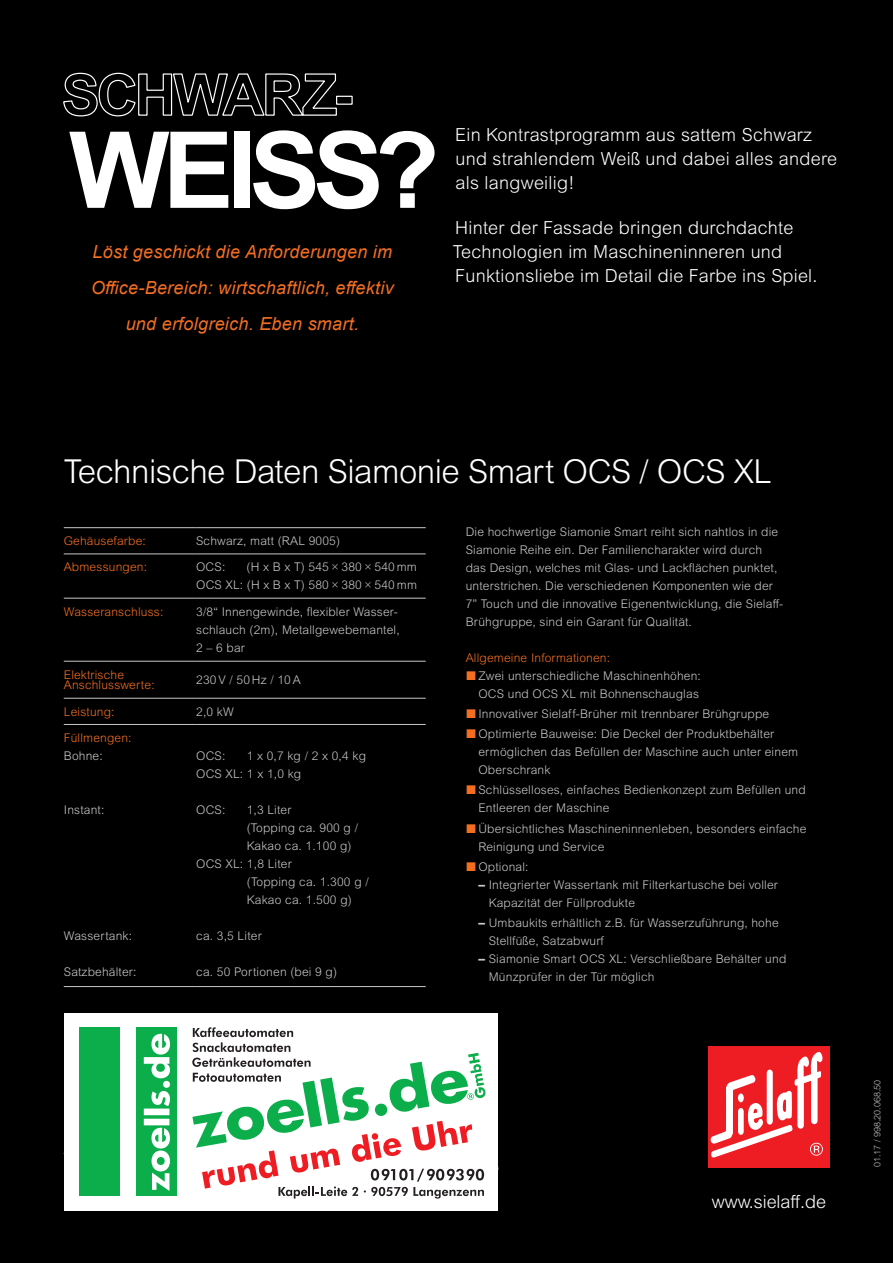
<style>
.page{position:relative;width:893px;height:1263px;background:#000}
.page>*{position:absolute;margin:0;border:0;box-sizing:border-box;transform-origin:0 0}
.t1{font:700 106.35px "Arial";letter-spacing:-.065em;color:#fff}
.t2{font:300 33px "Arial MT Pro";letter-spacing:-.015em;color:#fff}
.t3{font:300 18px/24px "Arial MT Pro";letter-spacing:.015em;color:#fff}
.t4{font:italic 18px/36px "Arial";letter-spacing:.015em;color:#f36e21;text-align:center}
.t5{font:300 12px/18px "Arial MT Pro";letter-spacing:.015em;color:#c7c8ca}
.t6{font:300 12px/10.5px "Arial MT Pro";letter-spacing:.015em;color:#f36e21}
.t7{font:300 9px "Arial MT Pro";color:#c7c8ca}
.s1{font-family:"Arial";font-weight:700}
</style>
<div class="page">
<div style="left:708px;top:1046px;width:121px;height:121px;background:#ee1d23"></div>
<svg style="left:710px;top:1052px;width:113px;height:106px"></svg>
<hr style="left:64px;top:527px;width:132px;height:1px;background:#c7c8ca">
<hr style="left:196px;top:527px;width:230px;height:1px;background:#c7c8ca">
<hr style="left:64px;top:553px;width:132px;height:1px;background:#c7c8ca">
<hr style="left:196px;top:553px;width:230px;height:1px;background:#c7c8ca">
<hr style="left:64px;top:598px;width:132px;height:1px;background:#c7c8ca">
<hr style="left:196px;top:598px;width:230px;height:1px;background:#c7c8ca">
<hr style="left:64px;top:661px;width:132px;height:1px;background:#c7c8ca">
<hr style="left:196px;top:661px;width:230px;height:1px;background:#c7c8ca">
<hr style="left:64px;top:698px;width:132px;height:1px;background:#c7c8ca">
<hr style="left:196px;top:698px;width:230px;height:1px;background:#c7c8ca">
<hr style="left:64px;top:724px;width:132px;height:1px;background:#c7c8ca">
<hr style="left:196px;top:724px;width:230px;height:1px;background:#c7c8ca">
<hr style="left:64px;top:986px;width:132px;height:1px;background:#c7c8ca">
<hr style="left:196px;top:986px;width:230px;height:1px;background:#c7c8ca">
<svg style="left:63px;top:72px;width:274px;height:45px"></svg>
<div style="left:336px;top:96px;width:17px;height:9px;border:1px solid #fff"></div>
<div style="left:64px;top:1013px;width:433px;height:197px;background:#fff"></div>
<div style="left:79px;top:1027px;width:41px;height:169px;background:#0cae4c"></div>
<div style="left:136px;top:1027px;width:41px;height:169px;background:#0cae4c"></div>
<svg style="left:144px;top:1034px;width:26px;height:157px"></svg>
<svg style="left:192px;top:1027px;width:293px;height:171px"></svg>
<h1 class="t1" style="left:69px;top:96px;width:372px">WEISS?</h1>
<h3 class="t4" style="left:91px;top:234px;width:304px">Löst geschickt die Anforderungen im<br>Office-Bereich: wirtschaftlich, effektiv und erfolgreich. Eben smart.</h3>
<h3 class="t3" style="left:455px;top:123px;width:384px">Ein Kontrastprogramm aus sattem Schwarz und strahlendem Weiß und dabei alles andere als langweilig!</h3>
<h3 class="t3" style="left:453px;top:216px;width:366px">Hinter der Fassade bringen durchdachte<br>Technologien im Maschineninneren und<br>Funktionsliebe im Detail die Farbe ins Spiel.</h3>
<h2 class="t2" style="left:64px;top:451px;width:709px">Technische Daten Siamonie Smart OCS / OCS XL</h2>
<p class="t6" style="left:64px;top:536px;width:84px">Gehäusefarbe:</p>
<p class="t5" style="left:196px;top:532px;width:145px">Schwarz, matt (RAL 9005)</p>
<p class="t6" style="left:64px;top:562px;width:85px">Abmessungen:</p>
<p class="t5" style="left:196px;top:558px;width:31px">OCS:</p>
<p class="t5" style="left:196px;top:558px;width:222px;text-align:right">(H x B x T) 545 × 380 × 540 mm<br>OCS XL: (H x B x T) 580 × 380 × 540 mm</p>
<p class="t6" style="left:64px;top:606px;width:101px">Wasseranschluss:</p>
<p class="t5" style="left:196px;top:603px;width:205px">3/8“ Innengewinde, flexibler Wasser&shy;schlauch (2m), Metallgewebemantel,<br>2 – 6 bar</p>
<p class="t6" style="left:64px;top:669px;width:92px">Elektrische<br>Anschlusswerte:</p>
<p class="t5" style="left:196px;top:671px;width:106px">230 V / 50 Hz / 10A</p>
<p class="t6" style="left:64px;top:706px;width:52px">Leistung:</p>
<p class="t5" style="left:196px;top:703px;width:39px">2,0 kW</p>
<p class="t6" style="left:64px;top:733px;width:69px">Füllmengen:</p>
<p class="t5" style="left:64px;top:747px;width:40px">Bohne:</p>
<p class="t5" style="left:196px;top:747px;width:31px">OCS:</p>
<p class="t5" style="left:196px;top:747px;width:171px;text-indent:50px">1 x 0,7 kg / 2 x 0,4 kg<br>OCS XL: 1 x 1,0 kg</p>
<p class="t5" style="left:196px;top:801px;width:31px">OCS:</p>
<p class="t5" style="left:247px;top:801px;width:46px">1,3 Liter</p>
<p class="t5" style="left:247px;top:819px;width:113px">(Topping ca. 900 g /</p>
<p class="t5" style="left:247px;top:837px;width:106px">Kakao ca. 1.100 g)</p>
<p class="t5" style="left:196px;top:855px;width:97px">OCS XL: 1,8 Liter</p>
<p class="t5" style="left:247px;top:873px;width:123px">(Topping ca. 1.300 g /</p>
<p class="t5" style="left:247px;top:891px;width:106px">Kakao ca. 1.500 g)</p>
<p class="t5" style="left:196px;top:927px;width:67px">ca. 3,5 Liter</p>
<p class="t5" style="left:196px;top:963px;width:142px">ca. 50 Portionen (bei 9 g)</p>
<p class="t5" style="left:64px;top:801px;width:42px">Instant:</p>
<p class="t5" style="left:64px;top:927px;width:70px">Wassertank:</p>
<p class="t5" style="left:64px;top:963px;width:74px">Satzbehälter:</p>
<p class="t5" style="left:466px;top:523px;width:319px">Die hochwertige Siamonie Smart reiht sich nahtlos in die Siamonie Reihe ein. Der Familiencharakter wird durch das Design, welches mit Glas- und Lackflächen punktet, unterstrichen. Die verschiedenen Komponenten wie der 7” Touch und die innovative Eigenentwicklung, die Sielaff-Brühgruppe, sind ein Garant für Qualität.</p>
<p class="t6" style="left:466px;top:653px;width:146px">Allgemeine Informationen:</p>
<p class="t5" style="left:478px;top:667px;width:224px">Zwei unterschiedliche Maschinenhöhen:<br>OCS und OCS XL mit Bohnenschauglas</p>
<p class="t5" style="left:478px;top:704px;width:297px;line-height:20.1px">Innovativer Sielaff-Brüher mit trennbarer Brühgruppe<br>Optimierte Bauweise: Die Deckel der Produktbehälter</p>
<p class="t5" style="left:478px;top:743px;width:321px">ermöglichen das Befüllen der Maschine auch unter einem<br>Oberschrank</p>
<p class="t5" style="left:478px;top:781px;width:329px">Schlüsselloses, einfaches Bedienkonzept zum Befüllen und<br>Entleeren der Maschine</p>
<p class="t5" style="left:478px;top:820px;width:329px">Übersichtliches Maschineninnenleben, besonders einfache<br>Reinigung und Service</p>
<p class="t5" style="left:478px;top:858px;width:52px">Optional:</p>
<p class="t5" style="left:478px;top:876px;width:301px"><span class="s1">‒</span> Integrierter Wassertank mit Filterkartusche bei voller</p>
<p class="t5" style="left:489px;top:894px;width:148px">Kapazität der Füllprodukte</p>
<p class="t5" style="left:478px;top:914px;width:302px"><span class="s1">‒</span> Umbaukits erhältlich z.B. für Wasserzuführung, hohe</p>
<p class="t5" style="left:489px;top:932px;width:117px">Stellfüße, Satzabwurf</p>
<p class="t5" style="left:478px;top:950px;width:309px"><span class="s1">‒</span> Siamonie Smart OCS XL: Verschließbare Behälter und</p>
<p class="t5" style="left:489px;top:968px;width:167px">Münzprüfer in der Tür möglich</p>
<h3 class="t3" style="left:712px;top:1190px;width:116px">www.sielaff.de</h3>
<p class="t7" style="left:872px;top:1167px;width:89px;rotate:-90deg">01.17 / 998.20.068.50</p>
</div>
